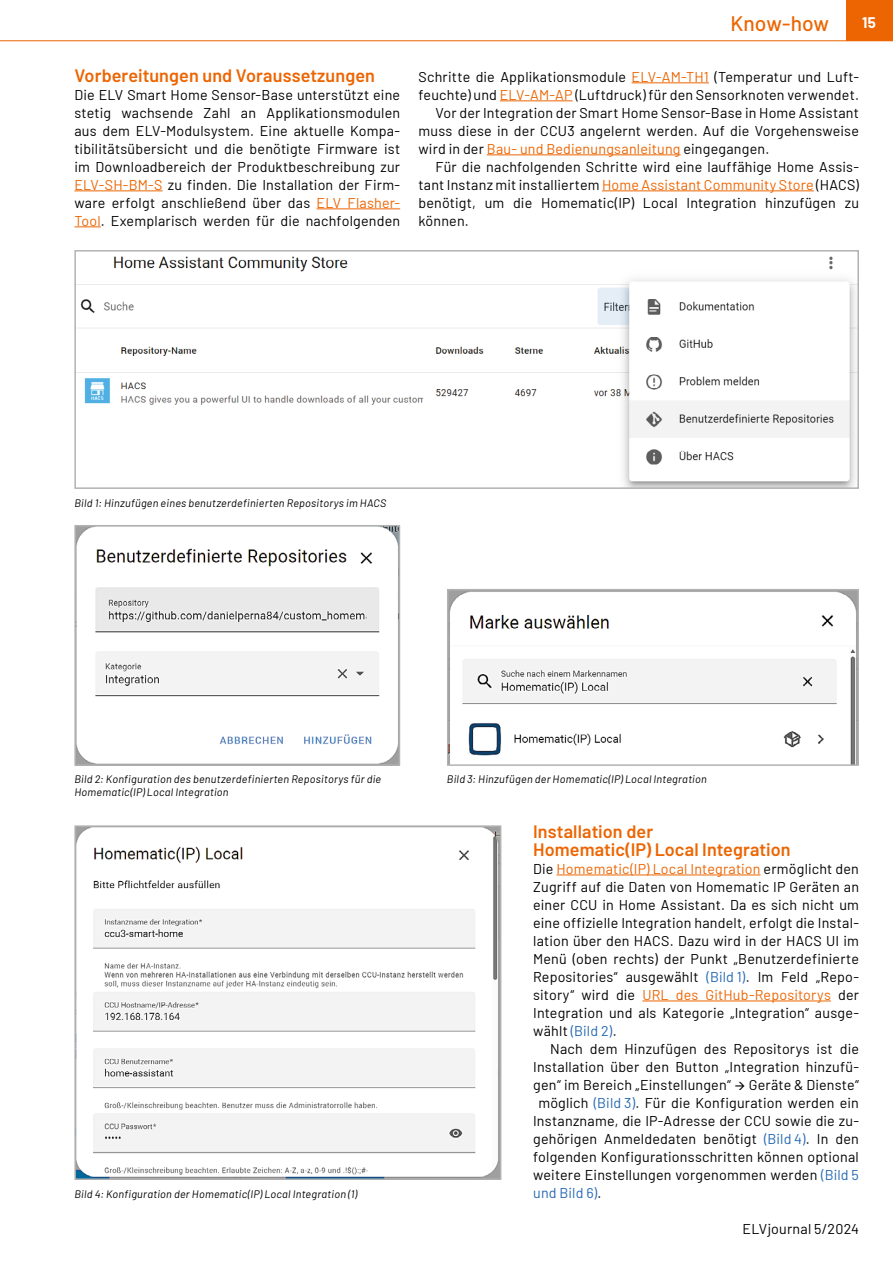
<style>
.page{position:relative;width:893px;height:1263px;background:#fff}
.page>*{position:absolute;margin:0;border:0;box-sizing:border-box;transform-origin:0 0}
.t1{font:500 21px "Barlow";color:#ec6502}
.t2{font:600 18px/18px "Barlow";letter-spacing:.005em;color:#ec6502}
.t3{font:700 15px "Barlow";color:#fff}
.t4{font:14.25px/18px "Barlow";letter-spacing:.015em;color:#000;text-align:justify}
.t5{font:14.25px "Barlow";letter-spacing:.015em;color:#ec6502}
.t6{font:14.25px "Barlow";letter-spacing:.015em;color:#2769b2}
.t7{font:italic 10.8px/12.5px "Barlow";letter-spacing:.025em;color:#000}
.s1{color:#ec6502}
.s2{color:#000}
.s3{color:#2769b2}
</style>
<div class="page">
<div style="left:846px;top:0;width:47px;height:40px;background:#ec6502"></div>
<hr style="left:0;top:40px;width:893px;height:1px;background:#ec6502">
<hr style="left:74px;top:190px;width:89px;height:1px;background:#ec6502">
<hr style="left:317px;top:208px;width:83px;height:1px;background:#ec6502">
<svg style="left:74px;top:226px;width:27px;height:1px"></svg>
<hr style="left:632px;top:82px;width:77px;height:1px;background:#ec6502">
<hr style="left:500px;top:100px;width:73px;height:1px;background:#ec6502">
<hr style="left:487px;top:154px;width:194px;height:1px;background:#ec6502">
<hr style="left:602px;top:190px;width:212px;height:1px;background:#ec6502">
<img style="left:77px;top:256px;width:779px;height:230px">
<div style="left:74px;top:250px;width:785px;height:239px;border:2px solid #b1b2b3"></div>
<img style="left:77px;top:528px;width:320px;height:235px">
<div style="left:74px;top:525px;width:326px;height:241px;border:2px solid #b1b2b3"></div>
<img style="left:450px;top:592px;width:406px;height:171px">
<div style="left:447px;top:589px;width:412px;height:177px;border:2px solid #b1b2b3"></div>
<img style="left:77px;top:828px;width:421px;height:349px">
<div style="left:74px;top:825px;width:427px;height:355px;border:2px solid #b1b2b3"></div>
<hr style="left:556px;top:874px;width:205px;height:1px;background:#ec6502">
<hr style="left:642px;top:1000px;width:189px;height:1px;background:#ec6502">
<p class="t2" style="left:74px;top:65px;width:302px">Vorbereitungen und Voraussetzungen</p>
<p class="t4" style="left:74px;top:85px;width:327px">Die ELV Smart Home Sensor-Base unterstützt eine stetig wachsende Zahl an Applikationsmodulen aus dem ELV-Modulsystem. Eine aktuelle Kompa&shy;tibilitätsübersicht und die benötigte Firmware ist im Downloadbereich der Produktbeschreibung zur <span class="s1">ELV-SH-BM-S</span> zu finden. Die Installation der Firm&shy;ware erfolgt anschließend über das <span class="s1">ELV Flasher-Tool</span>. Exemplarisch werden für die nachfolgenden</p>
<h1 class="t1" style="left:730px;top:8px;width:100px">Know-how</h1>
<p class="t3" style="left:862px;top:11px;width:15px">15</p>
<p class="t4" style="left:418px;top:67px;width:442px">Schritte die Applikationsmodule <span class="s1">ELV-AM-TH1</span> (Temperatur und Luft-</p>
<p class="t4" style="left:418px;top:85px;width:442px">feuchte) und <span class="s1">ELV-AM-AP</span> (Luftdruck) für den Sensorknoten verwendet.</p>
<p class="t4" style="left:435px;top:103px;width:425px">Vor der Integration der Smart Home Sensor-Base in Home Assistant</p>
<p class="t4" style="left:418px;top:121px;width:442px">muss diese in der CCU3 angelernt werden. Auf die Vorgehensweise</p>
<p class="t5" style="left:418px;top:138px;width:352px"><span class="s2">wird in der</span> Bau- und Bedienungsanleitung <span class="s2">eingegangen.</span></p>
<p class="t4" style="left:435px;top:157px;width:425px">Für die nachfolgenden Schritte wird eine lauffähige Home Assis-</p>
<p class="t4" style="left:418px;top:175px;width:442px">tant Instanz mit installiertem <span class="s1">Home Assistant Community Store</span> (HACS)</p>
<p class="t4" style="left:418px;top:193px;width:442px">benötigt, um die Homematic(IP) Local Integration hinzufügen zu</p>
<p class="t4" style="left:418px;top:211px;width:52px">können.</p>
<p class="t7" style="left:74px;top:496px;width:313px">Bild 1: Hinzufügen eines benutzerdefinierten Repositorys im HACS</p>
<p class="t7" style="left:74px;top:772px;width:308px">Bild 2: Konfiguration des benutzerdefinierten Repositorys für die<br>Homematic(IP) Local Integration</p>
<p class="t7" style="left:447px;top:772px;width:261px">Bild 3: Hinzufügen der Homematic(IP) Local Integration</p>
<p class="t7" style="left:74px;top:1187px;width:284px">Bild 4: Konfiguration der Homematic(IP) Local Integration (1)</p>
<p class="t2" style="left:533px;top:821px;width:259px">Installation der<br>Homematic(IP) Local Integration</p>
<p class="t4" style="left:533px;top:859px;width:327px">Die <span class="s1">Homematic(IP) Local Integration</span> ermöglicht den Zugriff auf die Daten von Homematic IP Geräten an einer CCU in Home Assistant. Da es sich nicht um eine offizielle Integration handelt, erfolgt die Instal&shy;lation über den HACS. Dazu wird in der HACS UI im Menü (oben rechts) der Punkt „Benutzerdefinierte Repositories“ ausgewählt <span class="s3">(Bild 1)</span>. Im Feld „Repo&shy;sitory“ wird die <span class="s1">URL des GitHub-Repositorys</span> der Integration und als Kategorie „Integration“ ausge&shy;wählt <span class="s3">(Bild 2)</span>.</p>
<p class="t4" style="left:550px;top:1039px;width:310px">Nach dem Hinzufügen des Repositorys ist die</p>
<p class="t4" style="left:533px;top:1057px;width:327px">Installation über den Button „Integration hinzufü-</p>
<p class="t4" style="left:533px;top:1075px;width:327px">gen“ im Bereich „Einstellungen“ → Geräte &amp; Dienste“</p>
<p class="t4" style="left:538px;top:1093px;width:322px">möglich <span class="s3">(Bild 3)</span>. Für die Konfiguration werden ein</p>
<p class="t4" style="left:533px;top:1111px;width:327px">Instanzname, die IP-Adresse der CCU sowie die zu-</p>
<p class="t4" style="left:533px;top:1129px;width:327px">gehörigen Anmeldedaten benötigt <span class="s3">(Bild 4)</span>. In den</p>
<p class="t4" style="left:533px;top:1147px;width:327px">folgenden Konfigurationsschritten können optional</p>
<p class="t4" style="left:533px;top:1165px;width:327px">weitere Einstellungen vorgenommen werden <span class="s3">(Bild 5</span></p>
<p class="t6" style="left:533px;top:1182px;width:70px">und Bild 6)<span class="s2">.</span></p>
<p class="t4" style="left:743px;top:1219px;width:118px">ELVjournal 5/2024</p>
</div>
